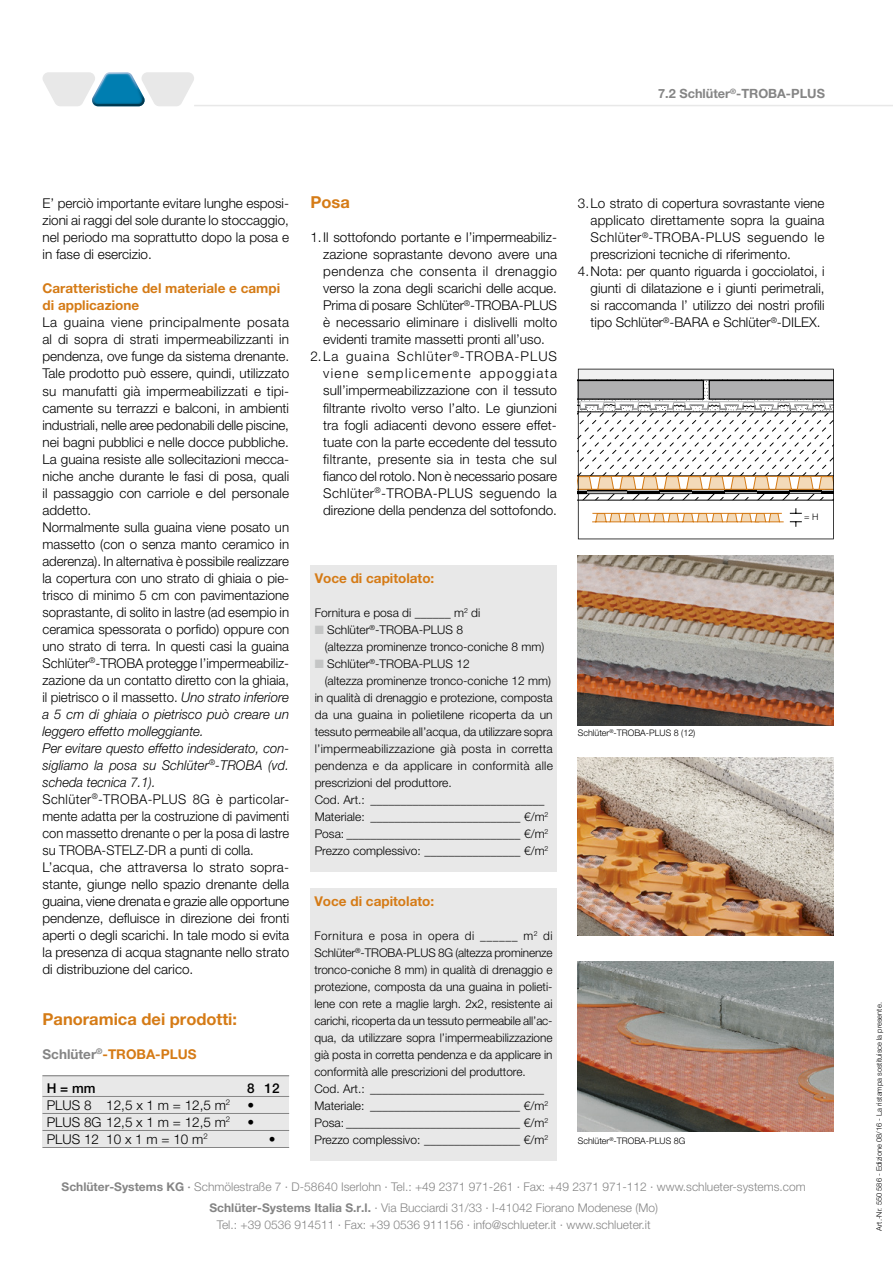
<style>
.page{position:relative;width:893px;height:1263px;background:#fff}
.page>*{position:absolute;margin:0;border:0;box-sizing:border-box;transform-origin:0 0}
.t1{font:700 16.5px "Helvetica Neue LT Pro";color:#d57b16}
.t2{font:300 13.5px/17px "Helvetica Neue LT Pro";color:#000;text-align:justify}
.t3{font:700 13.5px/17px "Helvetica Neue LT Pro";color:#d57b16}
.t4{font:300 13.5px "Helvetica Neue LT Pro";letter-spacing:.035em;color:#000}
.t5{font:300 13.5px "Helvetica Neue LT Pro";letter-spacing:.025em;color:#000}
.t6{font:300 13.5px "Helvetica Neue LT Pro";letter-spacing:.075em;color:#000}
.t7{font:300 13.5px "Helvetica Neue LT Pro";letter-spacing:.095em;color:#000}
.t8{font:500 13.5px "Helvetica Neue LT Pro";color:#000}
.t9{font:700 12.75px "Helvetica Neue LT Pro";color:#858585}
.t10{font:300 12px/17px "Helvetica Neue LT Pro";color:#000}
.t11{font:300 12px/21.3px "Helvetica Neue LT Pro";color:#858585;text-align:center}
.t12{font:300 12px "Helvetica Neue LT Pro";letter-spacing:.02em;color:#000}
.t13{font:300 9px "Helvetica Neue LT Pro";color:#000}
.t14{font:300 7.5px "Helvetica Neue LT Pro";color:#000}
.s1{font-style:italic}
.s2{color:#858585}
.s3{font-weight:700}
.s4{font-weight:500}
</style>
<div class="page">
<div style="left:43px;top:1075px;width:246px;height:72px;background:#e8e8e8"></div>
<hr style="left:43px;top:1075px;width:246px;height:1px;background:#858585">
<hr style="left:43px;top:1096px;width:246px;height:1px;background:#858585">
<hr style="left:43px;top:1113px;width:246px;height:1px;background:#858585">
<hr style="left:43px;top:1130px;width:246px;height:1px;background:#858585">
<hr style="left:43px;top:1147px;width:246px;height:1px;background:#858585">
<img style="left:578px;top:757px;width:256px;height:178px">
<img style="left:578px;top:556px;width:255px;height:170px">
<img style="left:578px;top:962px;width:255px;height:170px">
<svg style="left:578px;top:369px;width:256px;height:170px"></svg>
<hr style="left:194px;top:105px;width:699px;height:1px;background:#e8e8e8">
<svg style="left:43px;top:72px;width:151px;height:34px"></svg>
<div style="left:310px;top:566px;width:247px;height:306px;background:#e8e8e8"></div>
<div style="left:310px;top:889px;width:247px;height:272px;background:#e8e8e8"></div>
<p class="t9" style="left:658px;top:86px;width:168px">7.2 Schlüter<sup>®</sup>-TROBA-PLUS</p>
<p class="t1" style="left:310px;top:192px;width:41px">Posa</p>
<p class="t2" style="left:310px;top:229px;width:248px">1.Il sottofondo portante e l’impermeabiliz-</p>
<p class="t2" style="left:323px;top:246px;width:235px">zazione soprastante devono avere una</p>
<p class="t4" style="left:323px;top:263px;width:235px">pendenza che consenta il drenaggio</p>
<p class="t2" style="left:323px;top:280px;width:235px">verso la zona degli scarichi delle acque.</p>
<p class="t2" style="left:323px;top:297px;width:235px">Prima di posare Schlüter<sup>®</sup>-TROBA-PLUS</p>
<p class="t2" style="left:323px;top:314px;width:235px">è necessario eliminare i dislivelli molto</p>
<p class="t2" style="left:323px;top:331px;width:223px">evidenti tramite massetti pronti all’uso.</p>
<p class="t6" style="left:310px;top:348px;width:248px">2.La guaina Schlüter<sup>®</sup>-TROBA-PLUS</p>
<p class="t7" style="left:323px;top:365px;width:235px">viene semplicemente appoggiata</p>
<p class="t2" style="left:323px;top:382px;width:235px">sull’impermeabilizzazione con il tessuto</p>
<p class="t2" style="left:323px;top:399px;width:235px">filtrante rivolto verso l’alto. Le giunzioni</p>
<p class="t2" style="left:323px;top:416px;width:235px">tra fogli adiacenti devono essere effet-</p>
<p class="t2" style="left:323px;top:433px;width:235px">tuate con la parte eccedente del tessuto</p>
<p class="t5" style="left:323px;top:450px;width:235px">filtrante, presente sia in testa che sul</p>
<p class="t2" style="left:323px;top:467px;width:235px">fianco del rotolo. Non è necessario posare</p>
<p class="t4" style="left:323px;top:484px;width:235px">Schlüter<sup>®</sup>-TROBA-PLUS seguendo la</p>
<p class="t2" style="left:323px;top:501px;width:235px">direzione della pendenza del sottofondo.</p>
<p class="t2" style="left:43px;top:195px;width:248px">E’ perciò importante evitare lunghe esposi&shy;zioni ai raggi del sole durante lo stoccaggio, nel periodo ma soprattutto dopo la posa e in fase di esercizio.</p>
<p class="t3" style="left:43px;top:280px;width:239px">Caratteristiche del materiale e campi di applicazione</p>
<p class="t2" style="left:43px;top:314px;width:248px;text-align:left">La guaina viene principalmente posata al di sopra di strati impermeabilizzanti in pendenza, ove funge da sistema drenante.<br>Tale prodotto può essere, quindi, utilizzato su manufatti già impermeabilizzati e tipi&shy;camente su terrazzi e balconi, in ambienti industriali, nelle aree pedonabili delle piscine, nei bagni pubblici e nelle docce pubbliche.<br>La guaina resiste alle sollecitazioni mecca&shy;niche anche durante le fasi di posa, quali il passaggio con carriole e del personale addetto.<br>Normalmente sulla guaina viene posato un massetto (con o senza manto ceramico in aderenza). In alternativa è possibile realizzare la copertura con uno strato di ghiaia o pie&shy;trisco di minimo 5 cm con pavimentazione soprastante, di solito in lastre (ad esempio in ceramica spessorata o porfido) oppure con uno strato di terra. In questi casi la guaina Schlüter<sup>®</sup>-TROBA protegge l’impermeabiliz&shy;zazione da un contatto diretto con la ghiaia, il pietrisco o il massetto. <span class="s1">Uno strato inferiore a 5 cm di ghiaia o pietrisco può creare un leggero effetto molleggiante.<br>Per evitare questo effetto indesiderato, con&shy;sigliamo la posa su Schlüter</span><sup>®</sup><span class="s1">-TROBA (vd. scheda tecnica 7.1).<br></span>Schlüter<sup>®</sup>-TROBA-PLUS 8G è particolar&shy;mente adatta per la costruzione di pavimenti con massetto drenante o per la posa di lastre su TROBA-STELZ-DR a punti di colla.<br>L’acqua, che attraversa lo strato sopra&shy;stante, giunge nello spazio drenante della guaina, viene drenata e grazie alle opportune pendenze, defluisce in direzione dei fronti aperti o degli scarichi. In tale modo si evita la presenza di acqua stagnante nello strato di distribuzione del carico.</p>
<p class="t2" style="left:578px;top:195px;width:248px">3.Lo strato di copertura sovrastante viene</p>
<p class="t2" style="left:591px;top:212px;width:235px">applicato direttamente sopra la guaina</p>
<p class="t4" style="left:591px;top:229px;width:235px">Schlüter<sup>®</sup>-TROBA-PLUS seguendo le</p>
<p class="t2" style="left:591px;top:246px;width:202px">prescrizioni tecniche di riferimento.</p>
<p class="t2" style="left:578px;top:263px;width:248px">4.Nota: per quanto riguarda i gocciolatoi, i</p>
<p class="t2" style="left:591px;top:280px;width:235px">giunti di dilatazione e i giunti perimetrali,</p>
<p class="t2" style="left:591px;top:297px;width:235px">si raccomanda l’ utilizzo dei nostri profili</p>
<p class="t2" style="left:591px;top:314px;width:231px">tipo Schlüter<sup>®</sup>-BARA e Schlüter<sup>®</sup>-DILEX.</p>
<p class="t13" style="left:804px;top:512px;width:16px">= H</p>
<p class="t3" style="left:315px;top:569px;width:121px">Voce di capitolato:</p>
<p class="t10" style="left:315px;top:604px;width:167px">Fornitura e posa di ______ m<sup>2</sup> di</p>
<p class="t10" style="left:327px;top:621px;width:137px">Schlüter<sup>®</sup>-TROBA-PLUS 8</p>
<p class="t10" style="left:325px;top:638px;width:221px">(altezza prominenze tronco-coniche 8 mm)</p>
<p class="t10" style="left:327px;top:655px;width:144px">Schlüter<sup>®</sup>-TROBA-PLUS 12</p>
<p class="t10" style="left:325px;top:672px;width:228px">(altezza prominenze tronco-coniche 12 mm)</p>
<p class="t10" style="left:315px;top:689px;width:240px">in qualità di drenaggio e protezione, composta</p>
<p class="t10" style="left:315px;top:706px;width:240px">da una guaina in polietilene ricoperta da un</p>
<p class="t10" style="left:315px;top:723px;width:240px">tessuto permeabile all’acqua, da utilizzare sopra</p>
<p class="t12" style="left:315px;top:741px;width:240px">l’impermeabilizzazione già posta in corretta</p>
<p class="t12" style="left:315px;top:758px;width:240px">pendenza e da applicare in conformità alle</p>
<p class="t10" style="left:315px;top:774px;width:139px">prescrizioni del produttore.</p>
<p class="t10" style="left:315px;top:791px;width:231px">Cod. Art.: _____________________________</p>
<p class="t10" style="left:315px;top:808px;width:235px">Materiale: _________________________ €/m<sup>2</sup></p>
<p class="t10" style="left:315px;top:825px;width:235px">Posa: _____________________________ €/m<sup>2</sup></p>
<p class="t10" style="left:315px;top:842px;width:235px">Prezzo complessivo: ________________ €/m<sup>2</sup></p>
<p class="t13" style="left:578px;top:727px;width:119px">Schlüter<sup>®</sup>-TROBA-PLUS 8 (12)</p>
<p class="t3" style="left:314px;top:892px;width:121px">Voce di capitolato:</p>
<p class="t10" style="left:314px;top:927px;width:240px">Fornitura e posa in opera di ______ m<sup>2</sup> di Schlüter<sup>®</sup>-TROBA-PLUS 8G (altezza prominenze tronco-coniche 8 mm) in qualità di drenaggio e protezione, composta da una guaina in polieti&shy;lene con rete a maglie largh. 2x2, resistente ai carichi, ricoperta da un tessuto permeabile all’ac&shy;qua, da utilizzare sopra l’impermeabilizzazione già posta in corretta pendenza e da applicare in conformità alle prescrizioni del produttore.<br>Cod. Art.: _____________________________ Materiale: _________________________ €/m<sup>2<br></sup>Posa: _____________________________ €/m<sup>2<br></sup>Prezzo complessivo: ________________ €/m<sup>2</sup></p>
<p class="t1" style="left:43px;top:1009px;width:196px">Panoramica dei prodotti:</p>
<p class="t14" style="left:875px;top:1231px;width:230px;rotate:-90deg">Art.-Nr. 550 586 - Edizione 08/16 - La ristampa sostituisce la presente.</p>
<p class="t3" style="left:43px;top:1045px;width:156px"><span class="s2">Schlüter</span><sup>®</sup>-TROBA-PLUS</p>
<p class="t8" style="left:47px;top:1080px;width:50px">H = mm</p>
<p class="t8" style="left:247px;top:1080px;width:34px">8 12</p>
<p class="t2" style="left:47px;top:1096px;width:185px">PLUS 8 12,5 x 1 m = 12,5 m<sup>2</sup></p>
<p class="t2" style="left:247px;top:1096px;width:8px">•</p>
<p class="t2" style="left:47px;top:1113px;width:185px">PLUS 8G 12,5 x 1 m = 12,5 m<sup>2</sup></p>
<p class="t2" style="left:247px;top:1113px;width:8px">•</p>
<p class="t2" style="left:47px;top:1130px;width:163px">PLUS 12 10 x 1 m = 10 m<sup>2</sup></p>
<p class="t2" style="left:269px;top:1130px;width:8px">•</p>
<p class="t13" style="left:578px;top:1135px;width:109px">Schlüter<sup>®</sup>-TROBA-PLUS 8G</p>
<p class="t11" style="left:62px;top:1175px;width:746px"><span class="s3">Schlüter-Systems KG</span> <span class="s4">·</span> Schmölestraße 7 · D-58640 Iserlohn · Tel.: +49 2371 971-261 · Fax: +49 2371 971-112 · www.schlueter-systems.com<br><span class="s3">Schlüter-Systems Italia S.r.l.</span> · Via Bucciardi 31/33 · I-41042 Fiorano Modenese (Mo)</p>
<p class="t11" style="left:217px;top:1214px;width:436px">Tel.: +39 0536 914511 · Fax: +39 0536 911156 · info@schlueter.it · www.schlueter.it</p>
</div>
